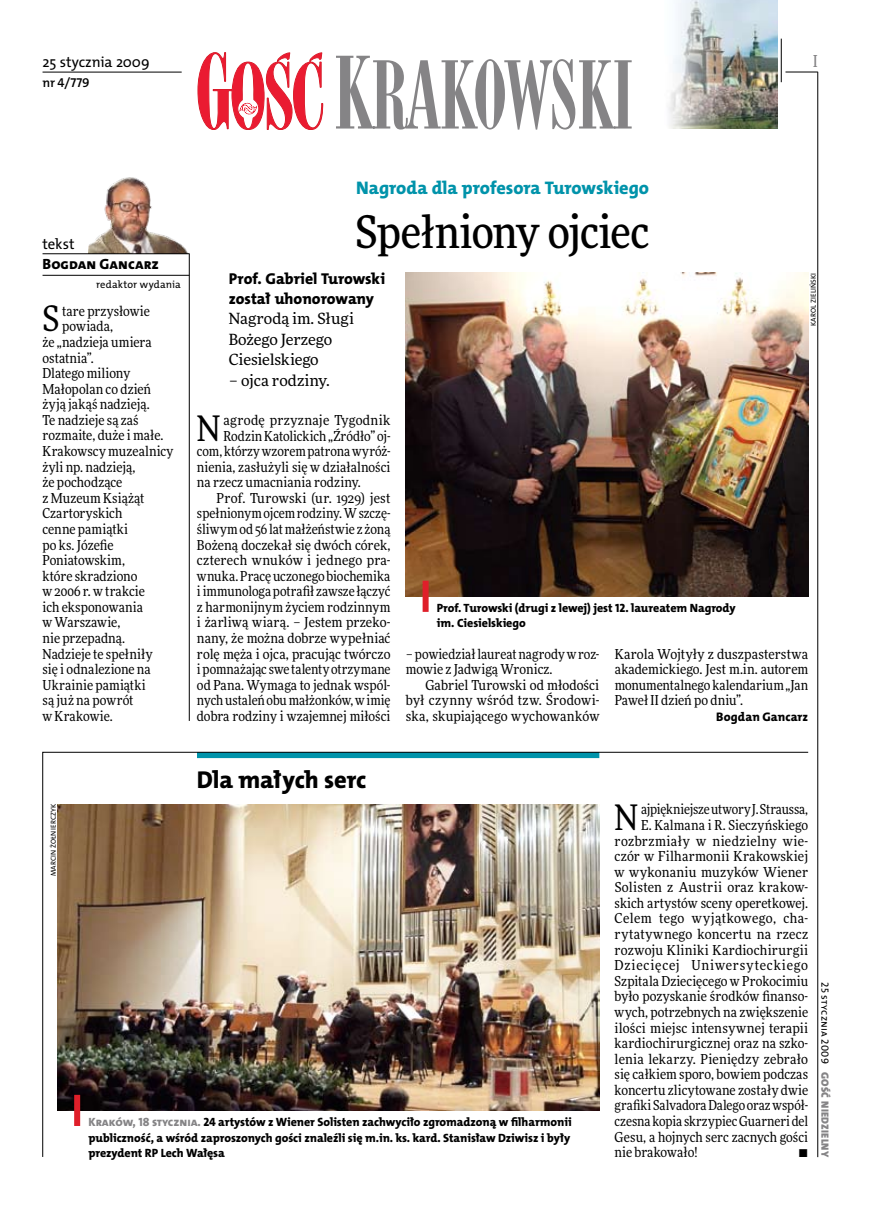
<style>
.page{position:relative;width:872px;height:1221px;background:#fff}
.page>*{position:absolute;margin:0;border:0;box-sizing:border-box;transform-origin:0 0}
.t1{font:500 45px "Freeday Narrow";letter-spacing:-.015em;color:#000}
.t2{font:35.25px "Freeday Narrow News";color:#000}
.t3{font:24.45px "The Mix HP8 Ex Bld";letter-spacing:-.005em;color:#000}
.t4{font:18.3px "The Mix HP8 Ex Bld";color:#0093aa}
.t5{font:500 16.5px "Freeday Narrow";color:#858486;scale:.9 1}
.t6{font:15.75px/20.4px "The Mix HP8 Ex Bld";letter-spacing:.005em;color:#000}
.t7{font:15.45px/20.4px "Freeday News";letter-spacing:-.01em;color:#000}
.t8{font:14.85px "The Mix HP5 Plain";color:#000}
.t9{font:14.85px "The Mix HP8 Ex Bld";color:#000}
.t10{font:13.8px/15.6px "Freeday Narrow News";letter-spacing:.005em;color:#000;text-align:justify}
.t11{font:13.8px "Freeday Narrow News";letter-spacing:.025em;color:#000}
.t12{font:13.8px "Freeday Narrow News";letter-spacing:-.015em;color:#000}
.t13{font:13.8px "Freeday Narrow News";letter-spacing:.055em;color:#000}
.t14{font:12.9px "The Mix HP6 Se Bld";color:#000}
.t15{font:12.45px "The Mix HP8 Ex Bld";color:#000}
.t16{font:12px/15.6px "The Mix HP8 Ex Bld";letter-spacing:-.005em;color:#000;text-align:justify}
.t17{font:10.5px "The Mix HP5 Plain";letter-spacing:.015em;color:#000}
.t18{font:10.5px "The Mix HP9 Blk";letter-spacing:.025em;color:#858486}
.t19{font:7.2px "The Mix HP5 Plain";letter-spacing:.015em;color:#000}
.s1{color:#858486}
</style>
<div class="page">
<hr style="left:817px;top:72px;width:1px;height:1084px;background:#000">
<hr style="left:781px;top:39px;width:1px;height:43px;background:#000">
<svg style="left:42px;top:751px;width:766px;height:406px"></svg>
<img style="left:668px;top:0;width:109px;height:128px">
<hr style="left:189px;top:253px;width:1px;height:468px;background:#000">
<img style="left:89px;top:177px;width:99px;height:76px">
<hr style="left:43px;top:253px;width:146px;height:1px;background:#000">
<hr style="left:43px;top:275px;width:146px;height:1px;background:#000">
<hr style="left:785px;top:72px;width:32px;height:1px;background:#000">
<svg style="left:197px;top:52px;width:126px;height:78px"></svg>
<svg style="left:336px;top:56px;width:295px;height:74px"></svg>
<hr style="left:43px;top:72px;width:139px;height:1px;background:#000">
<img style="left:57px;top:804px;width:542px;height:306px">
<img style="left:406px;top:273px;width:402px;height:323px">
<div style="left:74px;top:1094px;width:6px;height:31px;background:#df1f2a"></div>
<div style="left:422px;top:580px;width:6px;height:32px;background:#df1f2a"></div>
<p class="t8" style="left:43px;top:53px;width:109px">25 stycznia 2009</p>
<p class="t14" style="left:43px;top:75px;width:49px">nr 4/779</p>
<p class="t5" style="left:813px;top:50px;width:6px">I</p>
<p class="t8" style="left:43px;top:234px;width:33px">tekst</p>
<p class="t9" style="left:43px;top:254px;width:118px">Bogdan Gancarz</p>
<p class="t17" style="left:96px;top:278px;width:86px">redaktor wydania</p>
<h2 class="t2" style="left:43px;top:297px;width:19px">S</h2>
<p class="t10" style="left:62px;top:303px;width:89px">tare przysłowie</p>
<p class="t10" style="left:62px;top:318px;width:52px">powiada,</p>
<p class="t10" style="left:43px;top:334px;width:111px">że „nadzieja umiera</p>
<p class="t10" style="left:43px;top:350px;width:53px">ostatnia”.</p>
<p class="t10" style="left:43px;top:365px;width:89px">Dlatego miliony</p>
<p class="t10" style="left:43px;top:381px;width:110px">Małopolan co dzień</p>
<p class="t10" style="left:43px;top:396px;width:109px">żyją jakąś nadzieją.</p>
<p class="t10" style="left:43px;top:412px;width:98px">Te nadzieje są zaś</p>
<p class="t10" style="left:43px;top:427px;width:122px">rozmaite, duże i małe.</p>
<p class="t10" style="left:43px;top:443px;width:132px">Krakowscy muzealnicy</p>
<p class="t10" style="left:43px;top:459px;width:94px">żyli np. nadzieją,</p>
<p class="t10" style="left:43px;top:474px;width:81px">że pochodzące</p>
<p class="t10" style="left:43px;top:490px;width:103px">z Muzeum Książąt</p>
<p class="t10" style="left:43px;top:505px;width:81px">Czartoryskich</p>
<p class="t10" style="left:43px;top:521px;width:87px">cenne pamiątki</p>
<p class="t10" style="left:43px;top:536px;width:73px">po ks. Józefie</p>
<p class="t10" style="left:43px;top:552px;width:84px">Poniatowskim,</p>
<p class="t10" style="left:43px;top:568px;width:96px">które skradziono</p>
<p class="t10" style="left:43px;top:583px;width:104px">w 2006 r. w trakcie</p>
<p class="t10" style="left:43px;top:599px;width:102px">ich eksponowania</p>
<p class="t10" style="left:43px;top:614px;width:79px">w Warszawie,</p>
<p class="t10" style="left:43px;top:630px;width:84px">nie przepadną.</p>
<p class="t10" style="left:43px;top:645px;width:111px">Nadzieje te spełniły</p>
<p class="t10" style="left:43px;top:661px;width:110px">się i odnalezione na</p>
<p class="t10" style="left:43px;top:676px;width:105px">Ukrainie pamiątki</p>
<p class="t10" style="left:43px;top:692px;width:92px">są już na powrót</p>
<p class="t10" style="left:43px;top:708px;width:72px">w Krakowie.</p>
<h3 class="t4" style="left:356px;top:175px;width:295px">Nagroda dla profesora Turowskiego</h3>
<h1 class="t1" style="left:355px;top:204px;width:295px">Spełniony ojciec</h1>
<p class="t6" style="left:229px;top:268px;width:157px">Prof. Gabriel Turowski został uhonorowany</p>
<p class="t7" style="left:229px;top:308px;width:127px">Nagrodą im. Sługi<br>Bożego Jerzego<br>Ciesielskiego</p>
<p class="t7" style="left:229px;top:369px;width:102px">– ojca rodziny.</p>
<p class="t19" style="left:809px;top:326px;width:54px;rotate:-90deg">Karol Zieliński</p>
<h2 class="t2" style="left:197px;top:406px;width:25px">N</h2>
<p class="t11" style="left:223px;top:411px;width:169px">agrodę przyznaje Tygodnik</p>
<p class="t10" style="left:223px;top:427px;width:169px">Rodzin Katolickich „Źródło” oj-</p>
<p class="t10" style="left:197px;top:443px;width:195px">com, którzy wzorem patrona wyróż-</p>
<p class="t10" style="left:197px;top:459px;width:195px">nienia, zasłużyli się w działalności</p>
<p class="t10" style="left:197px;top:474px;width:165px">na rzecz umacniania rodziny.</p>
<p class="t10" style="left:216px;top:490px;width:175px">Prof. Turowski (ur. 1929) jest</p>
<p class="t10" style="left:197px;top:505px;width:195px">spełnionym ojcem rodziny. Wszczę-</p>
<p class="t10" style="left:197px;top:521px;width:195px">śliwym od 56 lat małżeństwie z żoną</p>
<p class="t10" style="left:197px;top:536px;width:195px">Bożeną doczekał się dwóch córek,</p>
<p class="t10" style="left:197px;top:552px;width:195px">czterech wnuków i jednego pra-</p>
<p class="t10" style="left:197px;top:568px;width:195px">wnuka. Pracę uczonego biochemika</p>
<p class="t10" style="left:197px;top:583px;width:195px">iimmunologa potrafił zawsze łączyć</p>
<p class="t10" style="left:197px;top:599px;width:195px">z harmonijnym życiem rodzinnym</p>
<p class="t10" style="left:197px;top:614px;width:195px">i żarliwą wiarą. – Jestem przeko-</p>
<p class="t10" style="left:197px;top:630px;width:195px">nany, że można dobrze wypełniać</p>
<p class="t10" style="left:197px;top:645px;width:195px">rolę męża i ojca, pracując twórczo</p>
<p class="t10" style="left:197px;top:661px;width:195px">i pomnażając swe talenty otrzymane</p>
<p class="t10" style="left:197px;top:677px;width:195px">od Pana. Wymaga to jednak wspól-</p>
<p class="t10" style="left:197px;top:692px;width:195px">nych ustaleń obu małżonków, wimię</p>
<p class="t10" style="left:197px;top:708px;width:195px">dobra rodziny i wzajemnej miłości</p>
<p class="t16" style="left:437px;top:600px;width:300px">Prof. Turowski (drugi z lewej) jest 12. laureatem Nagrody im. Ciesielskiego</p>
<p class="t10" style="left:406px;top:645px;width:195px">– powiedział laureat nagrody wroz&shy;mowie z Jadwigą Wronicz.</p>
<p class="t10" style="left:406px;top:677px;width:195px;text-indent:20px">Gabriel Turowski od młodości był czynny wśród tzw. Środowi&shy;ska, skupiającego wychowanków</p>
<p class="t10" style="left:614px;top:645px;width:195px">Karola Wojtyły z duszpasterstwa akademickiego. Jest m.in. autorem monumentalnego kalendarium „Jan Paweł II dzień po dniu”.</p>
<p class="t15" style="left:716px;top:708px;width:93px">Bogdan Gancarz</p>
<h3 class="t3" style="left:197px;top:764px;width:171px">Dla małych serc</h3>
<p class="t19" style="left:49px;top:876px;width:74px;rotate:-90deg">Marcin Żołnierczyk</p>
<p class="t16" style="left:88px;top:1114px;width:484px"><span class="s1">Kraków, 18 stycznia.</span> 24 artystów z Wiener Solisten zachwyciło zgromadzoną w filharmonii publiczność, a wśród zaproszonych gości znaleźli się m.in. ks. kard. Stanisław Dziwisz i były prezydent RP Lech Wałęsa</p>
<h2 class="t2" style="left:614px;top:795px;width:25px">N</h2>
<p class="t12" style="left:641px;top:801px;width:169px">ajpiękniejsze utwory J. Straussa,</p>
<p class="t10" style="left:641px;top:817px;width:169px">E. Kalmana i R. Sieczyńskiego</p>
<p class="t11" style="left:614px;top:832px;width:195px">rozbrzmiały w niedzielny wie-</p>
<p class="t10" style="left:614px;top:848px;width:195px">czór w Filharmonii Krakowskiej</p>
<p class="t10" style="left:614px;top:863px;width:195px">w wykonaniu muzyków Wiener</p>
<p class="t10" style="left:614px;top:879px;width:195px">Solisten z Austrii oraz krakow-</p>
<p class="t10" style="left:614px;top:895px;width:195px">skich artystów sceny operetkowej.</p>
<p class="t11" style="left:614px;top:910px;width:195px">Celem tego wyjątkowego, cha-</p>
<p class="t10" style="left:614px;top:926px;width:195px">rytatywnego koncertu na rzecz</p>
<p class="t10" style="left:614px;top:941px;width:195px">rozwoju Kliniki Kardiochirurgii</p>
<p class="t13" style="left:614px;top:956px;width:195px">Dziecięcej Uniwersyteckiego</p>
<p class="t10" style="left:614px;top:972px;width:195px">Szpitala Dziecięcego w Prokocimiu</p>
<p class="t10" style="left:614px;top:988px;width:195px">było pozyskanie środków finanso-</p>
<p class="t10" style="left:614px;top:1004px;width:195px">wych, potrzebnych na zwiększenie</p>
<p class="t10" style="left:614px;top:1019px;width:195px">ilości miejsc intensywnej terapii</p>
<p class="t10" style="left:614px;top:1035px;width:195px">kardiochirurgicznej oraz na szko-</p>
<p class="t10" style="left:614px;top:1050px;width:195px">lenia lekarzy. Pieniędzy zebrało</p>
<p class="t10" style="left:614px;top:1066px;width:195px">się całkiem sporo, bowiem podczas</p>
<p class="t10" style="left:614px;top:1081px;width:195px">koncertu zlicytowane zostały dwie</p>
<p class="t10" style="left:614px;top:1097px;width:195px">grafiki Salvadora Dalego oraz współ-</p>
<p class="t10" style="left:614px;top:1112px;width:195px">czesna kopia skrzypiec Guarneri del</p>
<p class="t10" style="left:614px;top:1128px;width:195px">Gesu, a hojnych serc zacnych gości</p>
<p class="t10" style="left:614px;top:1144px;width:84px">nie brakowało!</p>
<p class="t10" style="left:798px;top:1144px;width:11px">•</p>
<p class="t17" style="left:832px;top:982px;width:83px;rotate:90deg">25 stycznia 2009</p>
<p class="t18" style="left:832px;top:1071px;width:87px;rotate:90deg">Gość Niedzielny</p>
</div>
